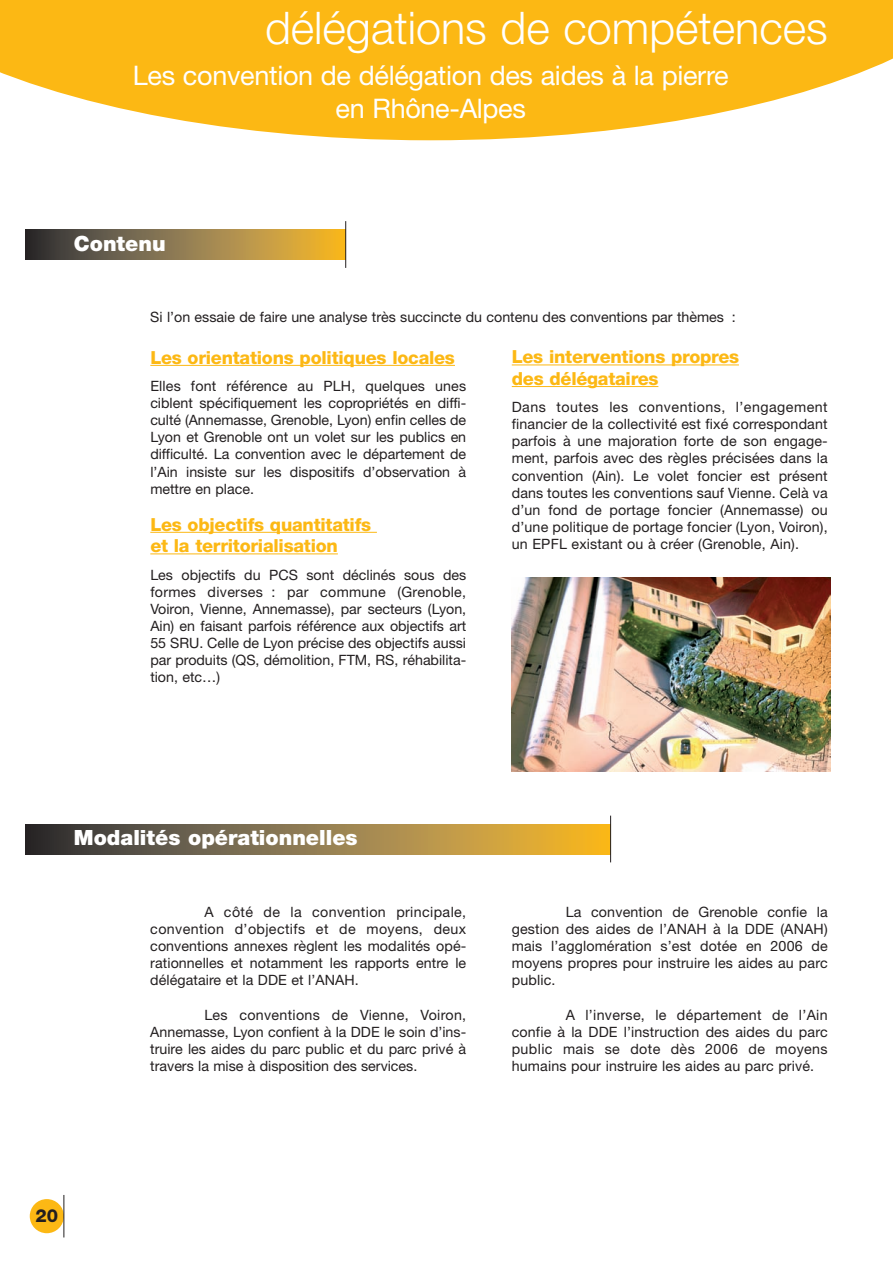
<style>
.page{position:relative;width:893px;height:1263px;background:#fff}
.page>*{position:absolute;margin:0;border:0;box-sizing:border-box;transform-origin:0 0}
.t1{font:300 45px "Helvetica Neue";color:#fff}
.t2{font:27px/32.4px "Helvetica Neue";letter-spacing:-.01em;color:#fff;text-align:center}
.t3{font:900 21px "Helvetica Neue";color:#fff}
.t4{font:800 18px/21.6px "Helvetica Neue";letter-spacing:-.015em;color:#fcb814}
.t5{font:800 18px "Helvetica Neue";color:#231f20}
.t6{font:14.25px/17.1px "Helvetica Neue";color:#231f20;text-align:justify}
</style>
<div class="page">
<div style="left:30px;top:1199px;width:34px;height:34px;background:#fcb814;border-radius:50%"></div>
<hr style="left:64px;top:1195px;width:1px;height:42px;background:#231f20">
<svg style="left:0;top:0;width:893px;height:140px;fill:#fcb814"></svg>
<svg style="left:26px;top:824px;width:584px;height:30px;background:#937943"></svg>
<hr style="left:610px;top:816px;width:1px;height:46px;background:#231f20">
<svg style="left:26px;top:230px;width:319px;height:30px;background:#937a43"></svg>
<hr style="left:345px;top:221px;width:1px;height:47px;background:#231f20">
<hr style="left:150px;top:365px;width:305px;height:1px;background:#fcb814">
<hr style="left:150px;top:532px;width:227px;height:1px;background:#fcb814">
<hr style="left:150px;top:553px;width:188px;height:1px;background:#fcb814">
<hr style="left:512px;top:364px;width:227px;height:1px;background:#fcb814">
<hr style="left:512px;top:386px;width:146px;height:1px;background:#fcb814">
<img style="left:512px;top:577px;width:318px;height:194px">
<h1 class="t1" style="left:265px;top:1px;width:564px">délégations de compétences</h1>
<h2 class="t2" style="left:133px;top:59px;width:597px">Les convention de délégation des aides à la pierre en Rhône-Alpes</h2>
<h3 class="t3" style="left:74px;top:231px;width:93px">Contenu</h3>
<p class="t6" style="left:150px;top:309px;width:587px">Si l’on essaie de faire une analyse très succincte du contenu des conventions par thèmes :</p>
<p class="t4" style="left:150px;top:346px;width:306px">Les orientations politiques locales</p>
<p class="t6" style="left:150px;top:377px;width:317px">Elles font référence au PLH, quelques unes ciblent spécifiquement les copropriétés en diffi&shy;culté (Annemasse, Grenoble, Lyon) enfin celles de Lyon et Grenoble ont un volet sur les publics en difficulté. La convention avec le département de l’Ain insiste sur les dispositifs d’observation à mettre en place.</p>
<p class="t4" style="left:150px;top:513px;width:222px">Les objectifs quantitatifs et la territorialisation</p>
<p class="t6" style="left:150px;top:566px;width:317px">Les objectifs du PCS sont déclinés sous des formes diverses : par commune (Grenoble, Voiron, Vienne, Annemasse), par secteurs (Lyon, Ain) en faisant parfois référence aux objectifs art 55 SRU. Celle de Lyon précise des objectifs aussi par produits (QS, démolition, FTM, RS, réhabilita&shy;tion, etc…)</p>
<p class="t4" style="left:512px;top:346px;width:229px">Les interventions propres des délégataires</p>
<p class="t6" style="left:512px;top:398px;width:317px">Dans toutes les conventions, l’engagement financier de la collectivité est fixé correspondant parfois à une majoration forte de son engage&shy;ment, parfois avec des règles précisées dans la convention (Ain). Le volet foncier est présent dans toutes les conventions sauf Vienne. Celà va d’un fond de portage foncier (Annemasse) ou d’une politique de portage foncier (Lyon, Voiron), un EPFL existant ou à créer (Grenoble, Ain).</p>
<h3 class="t3" style="left:74px;top:825px;width:285px">Modalités opérationnelles</h3>
<p class="t6" style="left:150px;top:903px;width:317px;text-indent:54px">A côté de la convention principale, convention d’objectifs et de moyens, deux conventions annexes règlent les modalités opé&shy;rationnelles et notamment les rapports entre le délégataire et la DDE et l’ANAH.</p>
<p class="t6" style="left:150px;top:1006px;width:317px;text-indent:54px">Les conventions de Vienne, Voiron, Annemasse, Lyon confient à la DDE le soin d’ins&shy;truire les aides du parc public et du parc privé à travers la mise à disposition des services.</p>
<p class="t6" style="left:512px;top:903px;width:317px;text-indent:54px">La convention de Grenoble confie la gestion des aides de l’ANAH à la DDE (ANAH) mais l’agglomération s’est dotée en 2006 de moyens propres pour instruire les aides au parc public.</p>
<p class="t6" style="left:512px;top:1006px;width:317px;text-indent:54px">A l’inverse, le département de l’Ain confie à la DDE l’instruction des aides du parc public mais se dote dès 2006 de moyens humains pour instruire les aides au parc privé.</p>
<p class="t5" style="left:35px;top:1205px;width:24px">20</p>
</div>
